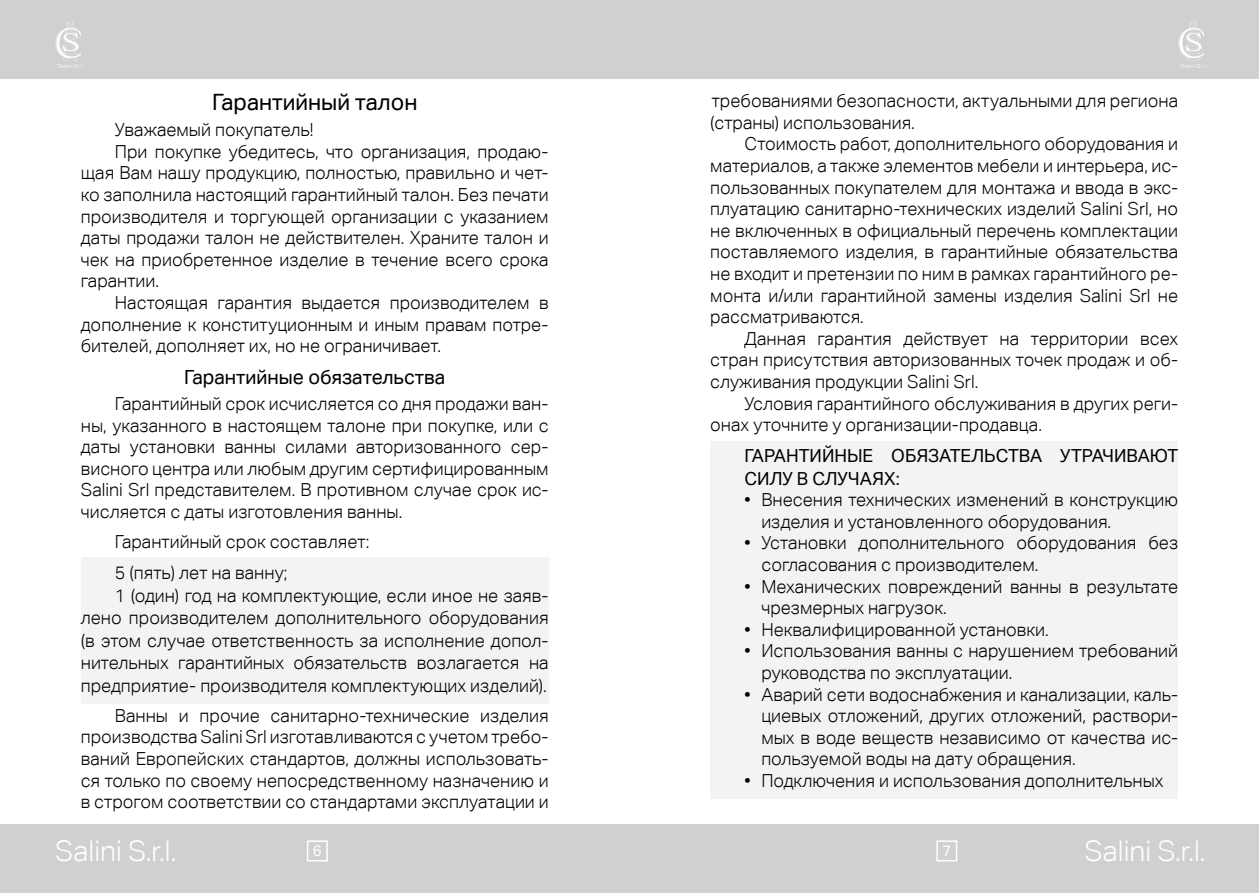
<style>
.page{position:relative;width:1259px;height:893px;background:#fff}
.page>*{position:absolute;margin:0;border:0;box-sizing:border-box;transform-origin:0 0}
.t1{font:300 28.5px "Aktiv Grotesk Corp";color:#fff}
.Заголовок_гар_талон{font:22.5px "Aktiv Grotesk Corp";color:#000}
.Подзаголовок_для_гар{font:19.5px "Aktiv Grotesk Corp";color:#000}
.Тест_с_красной_строк{font:300 18px/21.6px "Aktiv Grotesk Corp";color:#000;text-align:justify}
.важное_с_фоном{font:300 18px/22.5px "Aktiv Grotesk Corp";color:#000;text-align:justify}
.t2{font:18px/22.5px "Aktiv Grotesk Corp";color:#000}
.Нумерация_страниц{font:15px "Aktiv Grotesk Corp";color:#fff}
</style>
<div class="page">
<div style="left:0;top:0;width:629px;height:79px;background:#d0d0d0"></div>
<div style="left:0;top:824px;width:629px;height:69px;background:#d0d0d0"></div>
<div style="left:307px;top:840px;width:21px;height:21px;border:2px solid #fff"></div>
<img style="left:55px;top:21px;width:28px;height:46px">
<div style="left:81px;top:558px;width:468px;height:33px;background:#f3f3f3"></div>
<div style="left:81px;top:580px;width:468px;height:124px;background:#f3f3f3"></div>
<div style="left:629px;top:0;width:630px;height:79px;background:#d0d0d0"></div>
<div style="left:710px;top:441px;width:468px;height:56px;background:#f3f3f3"></div>
<div style="left:710px;top:485px;width:468px;height:55px;background:#f3f3f3"></div>
<div style="left:710px;top:528px;width:468px;height:55px;background:#f3f3f3"></div>
<div style="left:710px;top:571px;width:468px;height:55px;background:#f3f3f3"></div>
<div style="left:710px;top:614px;width:468px;height:34px;background:#f3f3f3"></div>
<div style="left:710px;top:636px;width:468px;height:55px;background:#f3f3f3"></div>
<div style="left:710px;top:679px;width:468px;height:98px;background:#f3f3f3"></div>
<div style="left:710px;top:766px;width:468px;height:33px;background:#f3f3f3"></div>
<div style="left:629px;top:824px;width:630px;height:69px;background:#d0d0d0"></div>
<div style="left:936px;top:840px;width:21px;height:21px;border:2px solid #fff"></div>
<img style="left:1178px;top:21px;width:28px;height:46px">
<p class="Заголовок_гар_талон" style="left:212px;top:89px;width:207px">Гарантийный талон</p>
<p class="Тест_с_красной_строк" style="left:115px;top:119px;width:200px">Уважаемый покупатель!</p>
<p class="Тест_с_красной_строк" style="left:81px;top:141px;width:469px;text-indent:34px">При покупке убедитесь, что организация, продаю&shy;щая Вам нашу продукцию, полностью, правильно и чет&shy;ко заполнила настоящий гарантийный талон. Без печати производителя и торгующей организации с указанием даты продажи талон не действителен. Храните талон и чек на приобретенное изделие в течение всего срока гарантии.</p>
<p class="Тест_с_красной_строк" style="left:81px;top:292px;width:469px;text-indent:34px">Настоящая гарантия выдается производителем в дополнение к конституционным и иным правам потре&shy;бителей, дополняет их, но не ограничивает.</p>
<p class="Подзаголовок_для_гар" style="left:184px;top:366px;width:263px">Гарантийные обязательства</p>
<p class="Тест_с_красной_строк" style="left:81px;top:393px;width:469px;text-indent:34px">Гарантийный срок исчисляется со дня продажи ван&shy;ны, указанного в настоящем талоне при покупке, или с даты установки ванны силами авторизованного сер&shy;висного центра или любым другим сертифицированным Salini Srl представителем. В противном случае срок ис&shy;числяется с даты изготовления ванны.</p>
<p class="Тест_с_красной_строк" style="left:115px;top:531px;width:256px">Гарантийный срок составляет:</p>
<p class="важное_с_фоном" style="left:115px;top:561px;width:174px">5 (пять) лет на ванну;</p>
<p class="важное_с_фоном" style="left:81px;top:584px;width:469px;text-indent:34px">1 (один) год на комплектующие, если иное не заяв&shy;лено производителем дополнительного оборудования (в этом случае ответственность за исполнение допол&shy;нительных гарантийных обязательств возлагается на предприятие- производителя комплектующих изделий).</p>
<p class="Тест_с_красной_строк" style="left:81px;top:704px;width:469px;text-indent:34px">Ванны и прочие санитарно-технические изделия производства Salini Srl изготавливаются с учетом требо&shy;ваний Европейских стандартов, должны использовать&shy;ся только по своему непосредственному назначению и в строгом соответствии со стандартами эксплуатации и</p>
<p class="t1" style="left:55px;top:835px;width:123px">Salini S.r.l.</p>
<p class="Нумерация_страниц" style="left:313px;top:842px;width:10px">6</p>
<p class="Тест_с_красной_строк" style="left:712px;top:90px;width:468px">требованиями безопасности, актуальными для региона</p>
<p class="Тест_с_красной_строк" style="left:710px;top:112px;width:206px">(страны) использования.</p>
<p class="Тест_с_красной_строк" style="left:744px;top:133px;width:435px">Стоимость работ, дополнительного оборудования и</p>
<p class="Тест_с_красной_строк" style="left:710px;top:155px;width:469px">материалов, а также элементов мебели и интерьера, ис-</p>
<p class="Тест_с_красной_строк" style="left:710px;top:176px;width:469px">пользованных покупателем для монтажа и ввода в экс-</p>
<p class="Тест_с_красной_строк" style="left:710px;top:198px;width:469px">плуатацию санитарно-технических изделий Salini Srl, но</p>
<p class="Тест_с_красной_строк" style="left:710px;top:220px;width:469px">не включенных в официальный перечень комплектации</p>
<p class="Тест_с_красной_строк" style="left:710px;top:241px;width:469px">поставляемого изделия, в гарантийные обязательства</p>
<p class="Тест_с_красной_строк" style="left:710px;top:263px;width:469px">не входит и претензии по ним в рамках гарантийного ре-</p>
<p class="Тест_с_красной_строк" style="left:710px;top:284px;width:469px">монта и/или гарантийной замены изделия Salini Srl не</p>
<p class="Тест_с_красной_строк" style="left:710px;top:306px;width:155px">рассматриваются.</p>
<p class="Тест_с_красной_строк" style="left:744px;top:328px;width:435px">Данная гарантия действует на территории всех</p>
<p class="Тест_с_красной_строк" style="left:710px;top:349px;width:469px">стран присутствия авторизованных точек продаж и об-</p>
<p class="Тест_с_красной_строк" style="left:710px;top:371px;width:269px">служивания продукции Salini Srl.</p>
<p class="Тест_с_красной_строк" style="left:744px;top:392px;width:435px">Условия гарантийного обслуживания в других реги-</p>
<p class="Тест_с_красной_строк" style="left:710px;top:414px;width:333px">онах уточните у организации-продавца.</p>
<p class="t2" style="left:744px;top:444px;width:435px">ГАРАНТИЙНЫЕ ОБЯЗАТЕЛЬСТВА УТРАЧИВАЮТ<br>СИЛУ В СЛУЧАЯХ:</p>
<p class="Тест_с_красной_строк" style="left:761px;top:489px;width:418px;text-indent:-17px">• Внесения технических изменений в конструкцию изделия и установленного оборудования.</p>
<p class="Тест_с_красной_строк" style="left:761px;top:532px;width:418px;text-indent:-17px">• Установки дополнительного оборудования без согласования с производителем.</p>
<p class="Тест_с_красной_строк" style="left:761px;top:575px;width:418px;text-indent:-17px">• Механических повреждений ванны в результате чрезмерных нагрузок.</p>
<p class="Тест_с_красной_строк" style="left:744px;top:619px;width:306px">• Неквалифицированной установки.</p>
<p class="Тест_с_красной_строк" style="left:761px;top:640px;width:418px;text-indent:-17px">• Использования ванны с нарушением требований руководства по эксплуатации.</p>
<p class="Тест_с_красной_строк" style="left:761px;top:683px;width:418px;text-indent:-17px">• Аварий сети водоснабжения и канализации, каль&shy;циевых отложений, других отложений, раствори&shy;мых в воде веществ независимо от качества ис&shy;пользуемой воды на дату обращения.</p>
<p class="Тест_с_красной_строк" style="left:744px;top:770px;width:421px">• Подключения и использования дополнительных</p>
<p class="Нумерация_страниц" style="left:942px;top:842px;width:10px">7</p>
<p class="t1" style="left:1084px;top:835px;width:123px">Salini S.r.l.</p>
</div>
